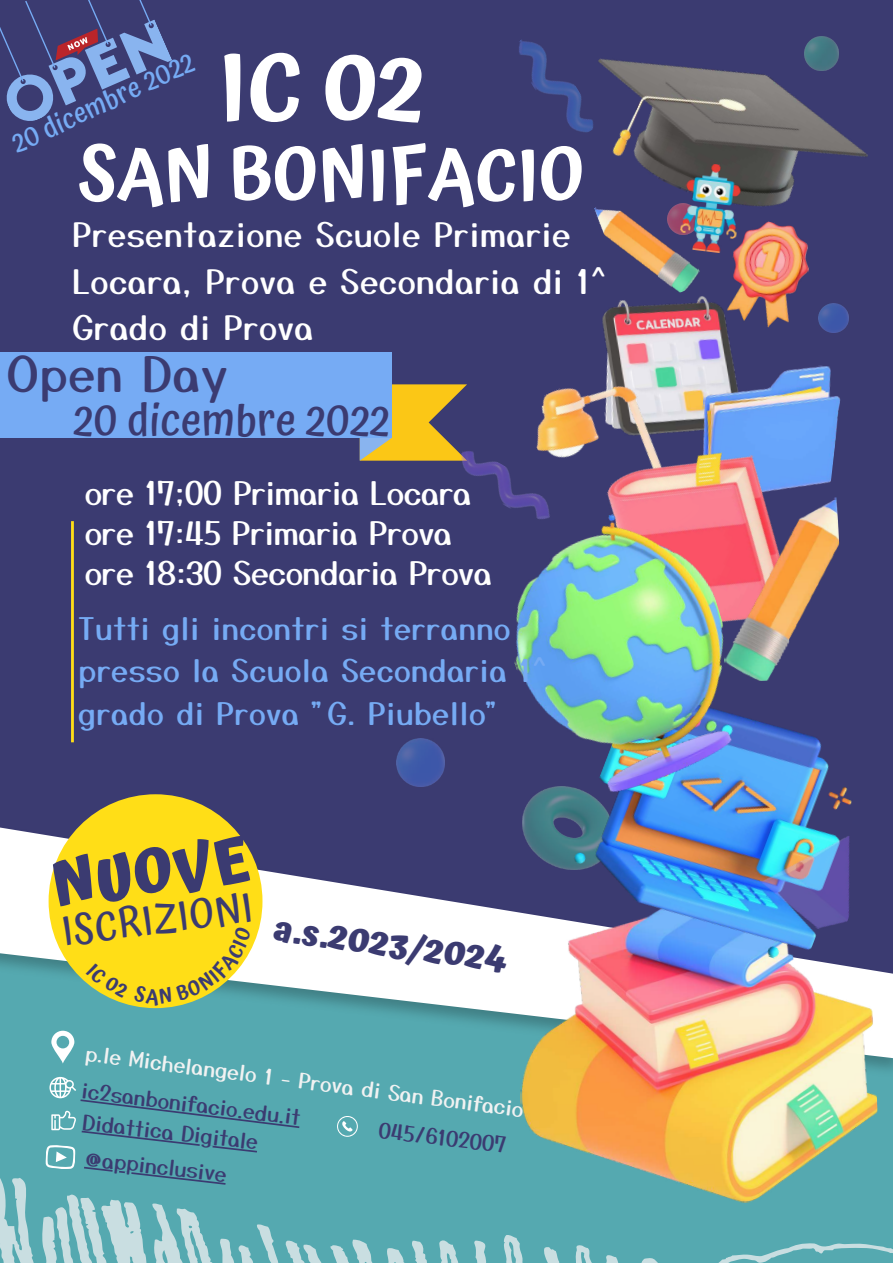
<style>
.page{position:relative;width:893px;height:1263px;background:#3b3b71}
.page>*{position:absolute;margin:0;border:0;box-sizing:border-box;transform-origin:0 0}
.t1{font:600 95.1px "Atma";color:#fff}
.t2{font:600 72.6px "Atma";color:#fff}
.t3{font:700 60.6px "Atma";color:#3b3b71}
.t4{font:48px "Yusei Magic";letter-spacing:.015em;color:#3b3b71}
.t5{font:500 44.4px "Atma";letter-spacing:.015em;color:#3b3b71}
.t6{font:500 40.5px "Atma";color:#3b3b71}
.t7{font:700 34.5px "Atma";color:#3b3b71}
.t8{font:33px/46.1px "Yusei Magic";letter-spacing:.015em;color:#fff}
.t9{font:31.88px/39.8px "Yusei Magic";letter-spacing:-.015em;color:#fff}
.t10{font:30.53px/42.7px "Yusei Magic";letter-spacing:.015em;color:#76abf4}
.t11{font:500 27.83px "Atma";color:#76abf4}
.t12{font:21px "Yusei Magic";color:#3b3b71}
.t13{font:21px "Yusei Magic";color:#f1f2f2}
</style>
<div class="page">
<div style="left:0;top:1077px;width:893px;height:100px;background:#55a9b0"></div>
<svg style="left:0;top:1177px;width:893px;height:86px;background:#6ab2b8"></svg>
<div style="left:0;top:1059px;width:893px;height:18px;background:#55a9b0"></div>
<svg style="left:0;top:826px;width:893px;height:233px"></svg>
<div style="left:49px;top:794px;width:213px;height:214px;background:#ffde17;border-radius:50%"></div>
<hr style="left:71px;top:521px;width:3px;height:221px;background:#ffde17">
<svg style="left:51px;top:1031px;width:23px;height:33px"></svg>
<svg style="left:360px;top:384px;width:107px;height:77px"></svg>
<div style="left:0;top:353px;width:392px;height:85px;background:#76abf4"></div>
<img style="left:450px;top:444px;width:62px;height:49px">
<img style="left:602px;top:296px;width:129px;height:60px">
<img style="left:602px;top:255px;width:102px;height:56px">
<img style="left:819px;top:303px;width:29px;height:29px">
<img style="left:397px;top:739px;width:48px;height:48px">
<img style="left:594px;top:36px;width:274px;height:219px">
<img style="left:692px;top:353px;width:149px;height:126px">
<img style="left:536px;top:356px;width:167px;height:102px">
<img style="left:565px;top:407px;width:266px;height:90px">
<img style="left:514px;top:893px;width:366px;height:317px">
<img style="left:761px;top:497px;width:79px;height:167px">
<img style="left:522px;top:810px;width:39px;height:59px">
<img style="left:561px;top:664px;width:323px;height:306px">
<img style="left:499px;top:493px;width:262px;height:317px">
<img style="left:751px;top:812px;width:125px;height:126px">
<img style="left:722px;top:217px;width:93px;height:115px">
<img style="left:519px;top:36px;width:80px;height:108px">
<svg style="left:0;top:0;width:172px;height:121px"></svg>
<img style="left:678px;top:161px;width:66px;height:94px">
<svg style="left:337px;top:1116px;width:21px;height:21px"></svg>
<svg style="left:45px;top:1077px;width:254px;height:108px;background:#58a7af"></svg>
<svg style="left:86px;top:982px;width:24px;height:16px"></svg>
<svg style="left:182px;top:947px;width:70px;height:58px"></svg>
<h1 class="t1" style="left:219px;top:30px;width:207px">IC 02</h1>
<h2 class="t2" style="left:79px;top:132px;width:507px">SAN BONIFACIO</h2>
<p class="t11" style="left:6px;top:129px;width:199px;rotate:-25deg">20 dicembre 2022</p>
<p class="t8" style="left:72px;top:210px;width:535px">Presentazione Scuole Primarie<br>Locara, Prova e Secondaria di 1^<br>Grado di Prova</p>
<h3 class="t4" style="left:7px;top:336px;width:222px">Open Day</h3>
<h3 class="t5" style="left:74px;top:393px;width:317px">20 dicembre 2022</h3>
<p class="t9" style="left:85px;top:471px;width:409px">ore 17;00 Primaria Locara ore 17:45 Primaria Prova ore 18:30 Secondaria Prova</p>
<p class="t10" style="left:78px;top:605px;width:470px">Tutti gli incontri si terranno presso la Scuola Secondaria 1^ grado di Prova "G. Piubello"</p>
<h3 class="t3" style="left:47px;top:848px;width:201px;rotate:-7deg">NUOVE</h3>
<h3 class="t6" style="left:60px;top:907px;width:193px;rotate:-7deg">ISCRIZIONI</h3>
<p class="t7" style="left:277px;top:908px;width:237px;rotate:8deg">a.s.2023/2024</p>
<p class="t13" style="left:87px;top:1038px;width:443px;rotate:7deg">p.le Michelangelo 1 - Prova di San Bonifacio</p>
<p class="t12" style="left:84px;top:1074px;width:222px;rotate:7deg">ic2sanbonifacio.edu.it</p>
<p class="t12" style="left:87px;top:1141px;width:144px;rotate:7deg">@appinclusive</p>
<p class="t12" style="left:85px;top:1105px;width:178px;rotate:7deg">Didattica Digitale</p>
<p class="t12" style="left:381px;top:1113px;width:130px;rotate:7deg">045/6102007</p>
</div>
